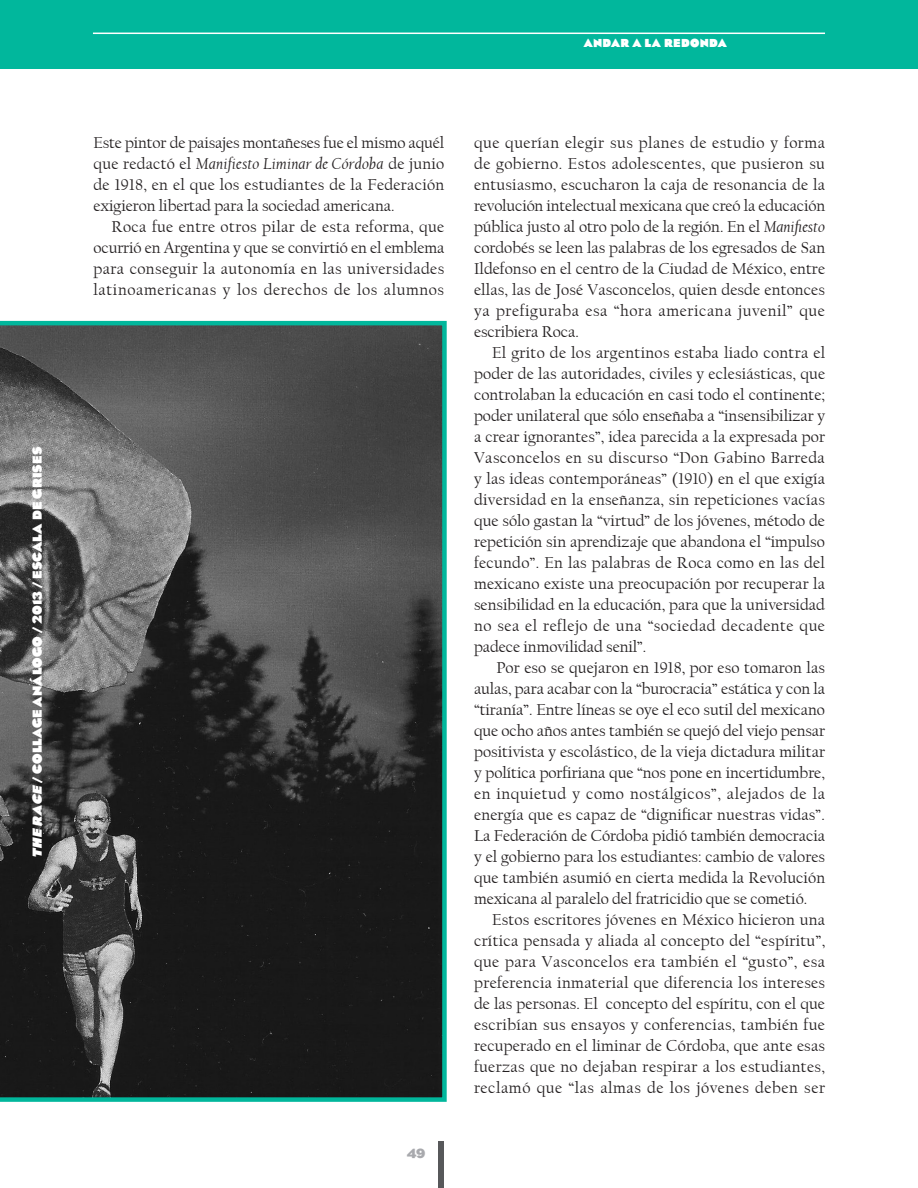
<style>
.page{position:relative;width:918px;height:1188px;background:#fff}
.page>*{position:absolute;margin:0;border:0;box-sizing:border-box;transform-origin:0 0}
.sin_sangria{font:16.5px/21px "Californian FB";letter-spacing:.02em;color:#231f20;text-align:justify}
.Cedula{font:900 13.5px "Eagle";letter-spacing:.01em;color:#fff}
.t1{font:700 13.5px "Eagle";color:#a8a9ad}
.t2{font:900 12px "Eagle";letter-spacing:.025em;color:#fff}
.s1{font-style:italic}
</style>
<div class="page">
<div style="left:0;top:0;width:918px;height:69px;background:#01b79c"></div>
<div style="left:438px;top:1142px;width:6px;height:46px;background:#57585a"></div>
<hr style="left:93px;top:33px;width:732px;height:1px;background:#fff">
<svg style="left:0;top:321px;width:447px;height:781px;background:#3d4040"></svg>
<p class="Cedula" style="left:29px;top:858px;width:413px;rotate:-90deg"><span class="s1">THE RACE</span> / COLLAGE ANÁLOGO / 2013 / ESCALA DE GRISES</p>
<p class="t2" style="left:584px;top:36px;width:145px">ANDAR A LA REDONDA</p>
<p class="sin_sangria" style="left:94px;top:132px;width:352px">Este pintor de paisajes montañeses fue el mismo aquél que redactó el <span class="s1">Manifiesto Liminar de Córdoba</span> de junio de 1918, en el que los estudiantes de la Federación exigieron libertad para la sociedad americana.</p>
<p class="sin_sangria" style="left:94px;top:216px;width:352px;text-indent:18px">Roca fue entre otros pilar de esta reforma, que ocurrió en Argentina y que se convirtió en el emblema para conseguir la autonomía en las universidades latinoamericanas y los derechos de los alumnos</p>
<p class="t1" style="left:407px;top:1146px;width:20px">49</p>
<p class="sin_sangria" style="left:474px;top:133px;width:353px">que querían elegir sus planes de estudio y forma de gobierno. Estos adolescentes, que pusieron su entusiasmo, escucharon la caja de resonancia de la revolución intelectual mexicana que creó la educación pública justo al otro polo de la región. En el <span class="s1">Manifiesto </span>cordobés se leen las palabras de los egresados de San Ildefonso en el centro de la Ciudad de México, entre ellas, las de José Vasconcelos, quien desde entonces ya prefiguraba esa “hora americana juvenil” que escribiera Roca.</p>
<p class="sin_sangria" style="left:474px;top:343px;width:353px;text-indent:18px">El grito de los argentinos estaba liado contra el poder de las autoridades, civiles y eclesiásticas, que controlaban la educación en casi todo el continente; poder unilateral que sólo enseñaba a “insensibilizar y a crear ignorantes”, idea parecida a la expresada por Vasconcelos en su discurso “Don Gabino Barreda y las ideas contemporáneas” (1910) en el que exigía diversidad en la enseñanza, sin repeticiones vacías que sólo gastan la “virtud” de los jóvenes, método de repetición sin aprendizaje que abandona el “impulso fecundo”. En las palabras de Roca como en las del mexicano existe una preocupación por recuperar la sensibilidad en la educación, para que la universidad no sea el reflejo de una “sociedad decadente que padece inmovilidad senil”.</p>
<p class="sin_sangria" style="left:474px;top:658px;width:353px;text-indent:22px">Por eso se quejaron en 1918, por eso tomaron las aulas, para acabar con la “burocracia” estática y con la “tiranía”. Entre líneas se oye el eco sutil del mexicano que ocho años antes también se quejó del viejo pensar positivista y escolástico, de la vieja dictadura militar y política porfiriana que “nos pone en incertidumbre, en inquietud y como nostálgicos”, alejados de la energía que es capaz de “dignificar nuestras vidas”.<br>La Federación de Córdoba pidió también democracia y el gobierno para los estudiantes: cambio de valores que también asumió en cierta medida la Revolución mexicana al paralelo del fratricidio que se cometió.</p>
<p class="sin_sangria" style="left:474px;top:910px;width:353px;text-indent:18px">Estos escritores jóvenes en México hicieron una crítica pensada y aliada al concepto del “espíritu”, que para Vasconcelos era también el “gusto”, esa preferencia inmaterial que diferencia los intereses de las personas. El concepto del espíritu, con el que escribían sus ensayos y conferencias, también fue recuperado en el liminar de Córdoba, que ante esas fuerzas que no dejaban respirar a los estudiantes, reclamó que “las almas de los jóvenes deben ser</p>
</div>
